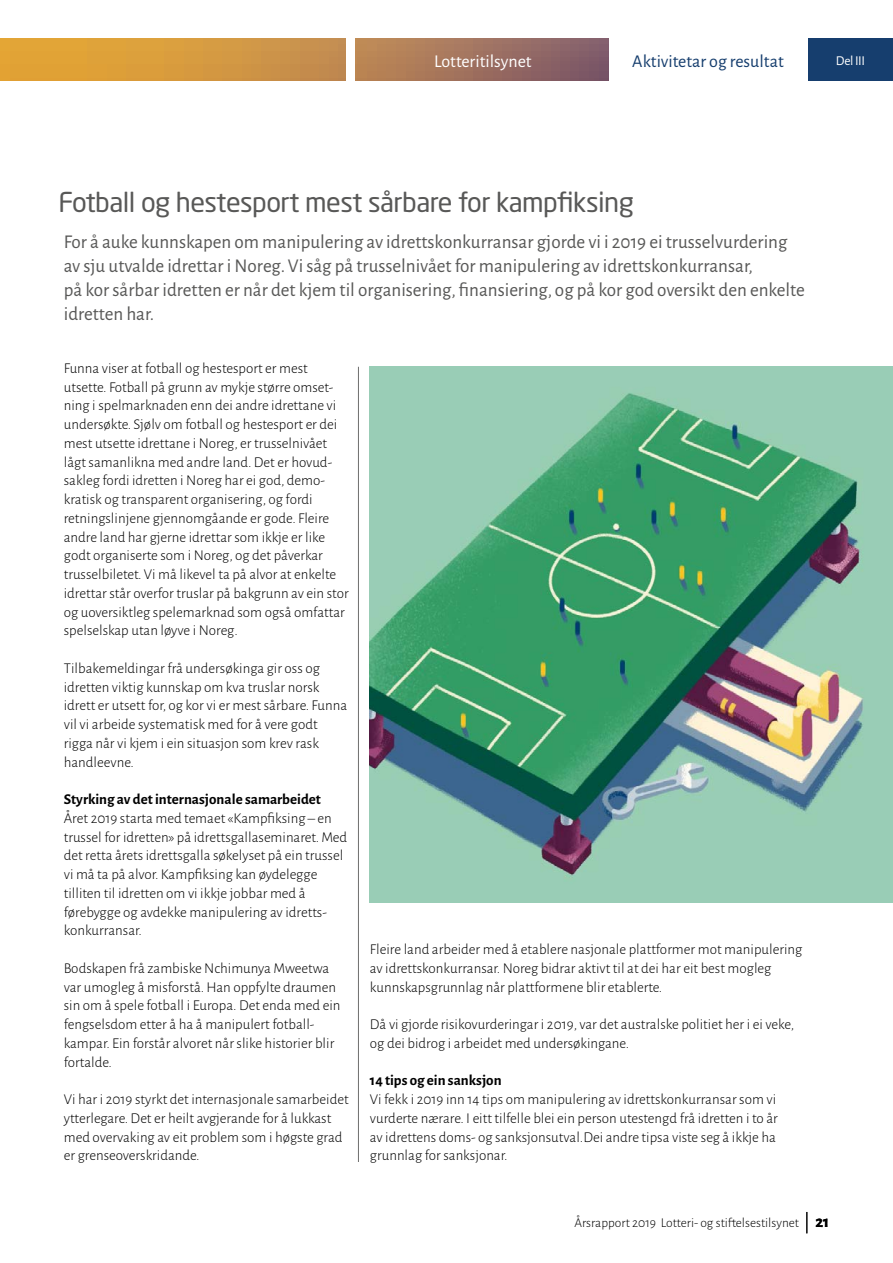
<style>
.page{position:relative;width:893px;height:1263px;background:#fff}
.page>*{position:absolute;margin:0;border:0;box-sizing:border-box;transform-origin:0 0}
.t1{font:27px "Neo Sans Std";letter-spacing:-.02em;color:#585857}
.t2{font:19.5px/24px "Alegreya Sans";color:#585857}
.t3{font:18px "Alegreya Sans";color:#163e6e}
.t4{font:18px "Alegreya Sans";color:#fff}
.t5{font:300 15px/18.8px "Alegreya Sans";color:#000}
.t6{font:700 15px "Alegreya Sans";color:#000}
.t7{font:300 13.5px "Alegreya Sans";color:#000}
.t8{font:13.5px "Alegreya Sans";letter-spacing:-.03em;color:#fff}
.s1{font-weight:700;font-size:16.5px}
</style>
<div class="page">
<svg style="left:0;top:38px;width:608px;height:43px;background:#be894d"></svg>
<div style="left:808px;top:38px;width:85px;height:43px;background:#163e6e"></div>
<div style="left:347px;top:31px;width:8px;height:66px;background:#fff"></div>
<svg style="left:807px;top:1212px;width:1px;height:21px"></svg>
<hr style="left:358px;top:367px;width:1px;height:795px;background:#6f6f6e">
<img style="left:370px;top:367px;width:523px;height:535px">
<p class="t4" style="left:434px;top:49px;width:99px">Lotteritilsynet</p>
<p class="t3" style="left:632px;top:49px;width:153px">Aktivitetar og resultat</p>
<p class="t8" style="left:836px;top:51px;width:31px">DelIII</p>
<h1 class="t1" style="left:58px;top:186px;width:577px">Fotball og hestesport mest sårbare for kampfiksing</h1>
<p class="t2" style="left:64px;top:229px;width:742px">For å auke kunnskapen om manipulering av idrettskonkurransar gjorde vi i 2019 ei trusselvurdering av sju utvalde idrettar i Noreg. Vi såg på trusselnivået for manipulering av idrettskonkurransar,<br>på kor sårbar idretten er når det kjem til organisering, finansiering, og på kor god oversikt den enkelte idretten har.</p>
<p class="t5" style="left:64px;top:358px;width:286px">Funna viser at fotball og hestesport er mest utsette. Fotball på grunn av mykje større omset&shy;ning i spelmarknaden enn dei andre idrettane vi undersøkte. Sjølv om fotball og hestesport er dei mest utsette idrettane i Noreg, er trusselnivået lågt samanlikna med andre land. Det er hovud&shy;sakleg fordi idretten i Noreg har ei god, demo&shy;kratisk og transparent organisering, og fordi retningslinjene gjennomgåande er gode. Fleire andre land har gjerne idrettar som ikkje er like godt organiserte som i Noreg, og det påverkar trusselbiletet. Vi må likevel ta på alvor at enkelte idrettar står overfor truslar på bakgrunn av ein stor og uoversiktleg spelemarknad som også omfattar spelselskap utan løyve i Noreg.</p>
<p class="t5" style="left:64px;top:658px;width:285px">Tilbakemeldingar frå undersøkinga gir oss og idretten viktig kunnskap om kva truslar norsk idrett er utsett for, og kor vi er mest sårbare. Funna vil vi arbeide systematisk med for å vere godt rigga når vi kjem i ein situasjon som krev rask handleevne.</p>
<p class="t6" style="left:64px;top:788px;width:259px">Styrking av det internasjonale samarbeidet</p>
<p class="t5" style="left:64px;top:808px;width:285px">Året 2019 starta med temaet «Kampfiksing – en trussel for idretten» på idrettsgallaseminaret. Med det retta årets idrettsgalla søkelyset på ein trussel vi må ta på alvor. Kampfiksing kan øydelegge tilliten til idretten om vi ikkje jobbar med å førebygge og avdekke manipulering av idretts&shy;konkurransar.</p>
<p class="t5" style="left:64px;top:958px;width:278px">Bodskapen frå zambiske Nchimunya Mweetwa var umogleg å misforstå. Han oppfylte draumen sin om å spele fotball i Europa. Det enda med ein fengselsdom etter å ha å manipulert fotball&shy;kampar. Ein forstår alvoret når slike historier blir fortalde.</p>
<p class="t5" style="left:64px;top:1089px;width:286px">Vi har i 2019 styrkt det internasjonale samarbeidet ytterlegare. Det er heilt avgjerande for å lukkast med overvaking av eit problem som i høgste grad er grenseoverskridande.</p>
<p class="t5" style="left:370px;top:939px;width:434px">Fleire land arbeider med å etablere nasjonale plattformer mot manipulering av idrettskonkurransar. Noreg bidrar aktivt til at dei har eit best mogleg kunnskapsgrunnlag når plattformene blir etablerte.</p>
<p class="t5" style="left:370px;top:1014px;width:426px">Då vi gjorde risikovurderingar i 2019, var det australske politiet her i ei veke, og dei bidrog i arbeidet med undersøkingane.</p>
<p class="t6" style="left:370px;top:1069px;width:133px">14 tips og ein sanksjon</p>
<p class="t5" style="left:370px;top:1089px;width:409px">Vi fekk i 2019 inn 14 tips om manipulering av idrettskonkurransar som vi vurderte nærare. I eitt tilfelle blei ein person utestengd frå idretten i to år av idrettens doms- og sanksjonsutval.Dei andre tipsa viste seg å ikkje ha grunnlag for sanksjonar.</p>
<p class="t7" style="left:574px;top:1214px;width:256px">Årsrapport 2019 Lotteri- og stiftelsestilsynet <span class="s1">21</span></p>
</div>
